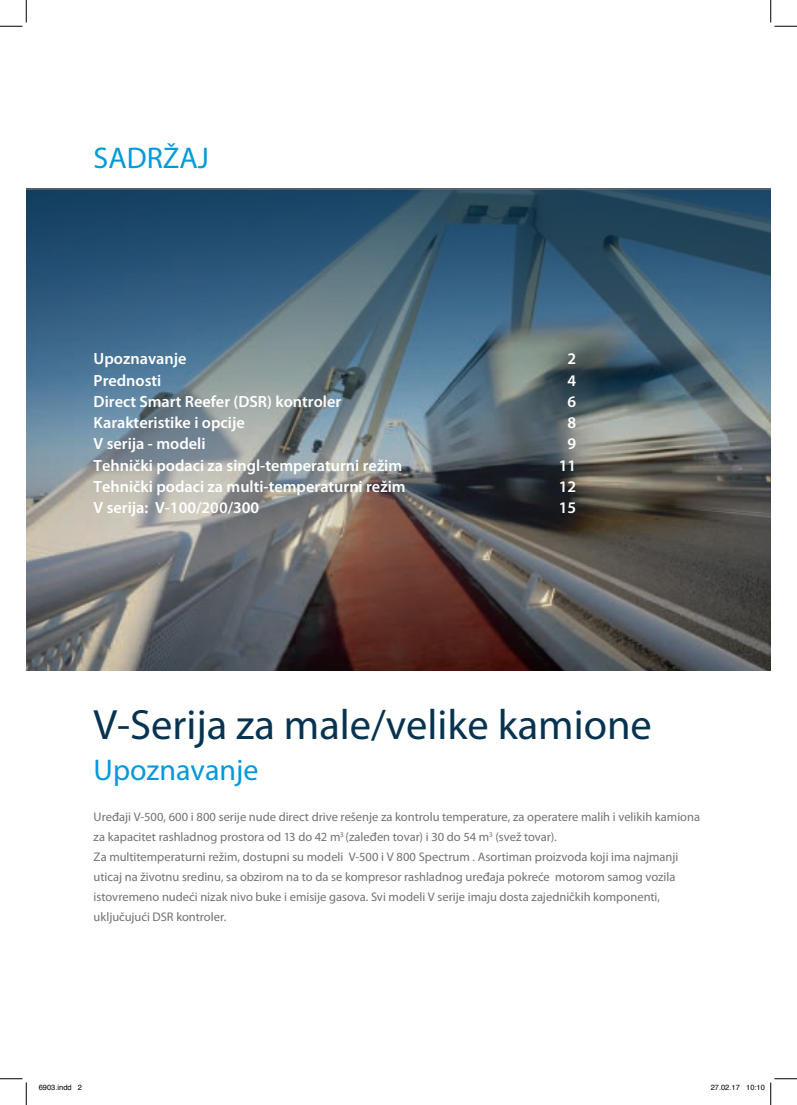
<style>
.page{position:relative;width:797px;height:1105px;background:#fff}
.page>*{position:absolute;margin:0;border:0;box-sizing:border-box;transform-origin:0 0}
.t1{font:42.5px "Myriad Pro";color:#073350}
.t2{font:30px "Myriad Pro";color:#009ad9}
.t3{font:600 16.25px "Myriad Pro";color:#fff}
.t4{font:12.5px/20px "Myriad Pro";color:#717275}
.t5{font:7.5px "Helvetica";color:#000}
</style>
<div class="page">
<img style="left:26px;top:190px;width:744px;height:481px">
<hr style="left:26px;top:189px;width:744px;height:1px;background:#717275">
<svg style="left:0;top:0;width:27px;height:27px"></svg>
<svg style="left:0;top:1078px;width:27px;height:27px"></svg>
<svg style="left:770px;top:0;width:27px;height:27px"></svg>
<svg style="left:770px;top:1078px;width:27px;height:27px"></svg>
<h2 class="t2" style="left:94px;top:141px;width:117px">SADRŽAJ</h2>
<h3 class="t3" style="left:94px;top:350px;width:94px">Upoznavanje</h3>
<h3 class="t3" style="left:567px;top:350px;width:10px">2</h3>
<h3 class="t3" style="left:94px;top:371px;width:69px">Prednosti</h3>
<h3 class="t3" style="left:567px;top:371px;width:10px">4</h3>
<h3 class="t3" style="left:94px;top:392px;width:249px">Direct Smart Reefer (DSR) kontroler</h3>
<h3 class="t3" style="left:567px;top:392px;width:10px">6</h3>
<h3 class="t3" style="left:94px;top:414px;width:153px">Karakteristike i opcije</h3>
<h3 class="t3" style="left:567px;top:414px;width:10px">8</h3>
<h3 class="t3" style="left:94px;top:435px;width:113px">V serija - modeli</h3>
<h3 class="t3" style="left:567px;top:435px;width:10px">9</h3>
<h3 class="t3" style="left:94px;top:456px;width:310px">Tehnički podaci za singl-temperaturni režim</h3>
<h3 class="t3" style="left:559px;top:456px;width:19px">11</h3>
<h3 class="t3" style="left:94px;top:478px;width:313px">Tehnički podaci za multi-temperaturni režim</h3>
<h3 class="t3" style="left:559px;top:478px;width:19px">12</h3>
<h3 class="t3" style="left:94px;top:499px;width:167px">V serija: V-100/200/300</h3>
<h3 class="t3" style="left:559px;top:499px;width:19px">15</h3>
<h1 class="t1" style="left:93px;top:701px;width:560px">V-Serija za male/velike kamione</h1>
<h2 class="t2" style="left:94px;top:753px;width:166px">Upoznavanje</h2>
<p class="t4" style="left:94px;top:807px;width:608px">Uređaji V-500, 600 i 800 serije nude direct drive rešenje za kontrolu temperature, za operatere malih i velikih kamiona za kapacitet rashladnog prostora od 13 do 42 m<sup>3</sup> (zaleđen tovar) i 30 do 54 m<sup>3</sup> (svež tovar).<br>Za multitemperaturni režim, dostupni su modeli V-500 i V 800 Spectrum . Asortiman proizvoda koji ima najmanji uticaj na životnu sredinu, sa obzirom na to da se kompresor rashladnog uređaja pokreće motorom samog vozila istovremeno nudeći nizak nivo buke i emisije gasova. Svi modeli V serije imaju dosta zajedničkih komponenti, uključujući DSR kontroler.</p>
<p class="t5" style="left:39px;top:1081px;width:45px">6903.indd 2</p>
<p class="t5" style="left:710px;top:1081px;width:56px">27.02.17 10:10</p>
</div>
